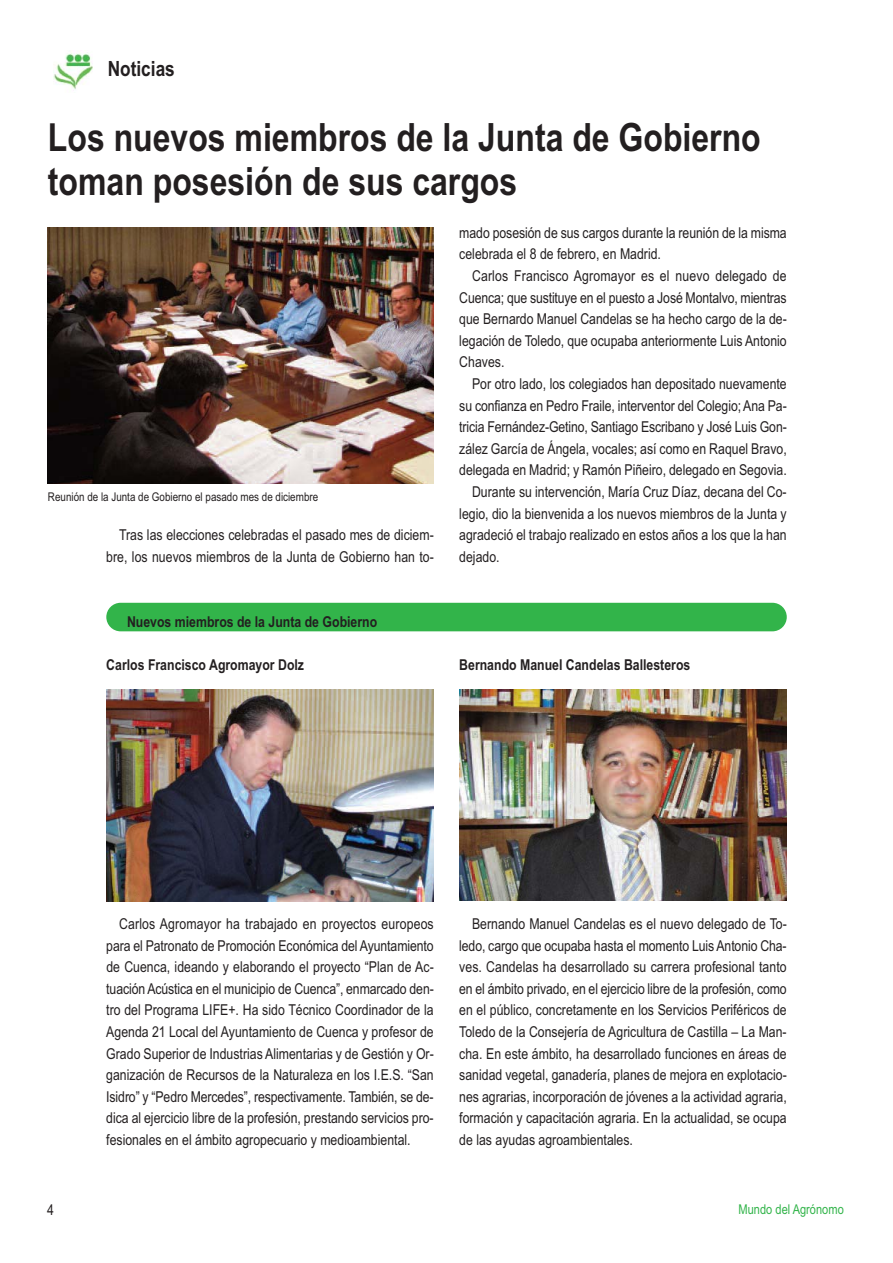
<style>
.page{position:relative;width:893px;height:1263px;background:#fff}
.page>*{position:absolute;margin:0;border:0;box-sizing:border-box;transform-origin:0 0}
.t1{font:700 39px/43.2px "Arial Narrow";color:#231f20}
.t2{font:700 21px "Arial Narrow";color:#231f20}
.t3{font:15px/21.6px "Arial Narrow";color:#231f20;text-align:justify}
.t4{font:700 15px "Arial Narrow";color:#231f20}
.t5{font:13.5px "Arial Narrow";color:#32b44a}
.t6{font:12px "Arial Narrow";color:#231f20}
</style>
<div class="page">
<div style="left:106px;top:603px;width:681px;height:28px;background:#32b44a;border-radius:14px"></div>
<img style="left:54px;top:50px;width:38px;height:40px">
<img style="left:48px;top:228px;width:386px;height:256px">
<img style="left:459px;top:689px;width:328px;height:212px">
<img style="left:106px;top:689px;width:328px;height:213px">
<h2 class="t2" style="left:108px;top:61px;width:68px">Noticias</h2>
<h1 class="t1" style="left:48px;top:120px;width:714px">Los nuevos miembros de la Junta de Gobierno toman posesión de sus cargos</h1>
<p class="t6" style="left:48px;top:493px;width:272px">Reunión de la Junta de Gobierno el pasado mes de diciembre</p>
<p class="t3" style="left:106px;top:526px;width:329px;text-align:right">Tras las elecciones celebradas el pasado mes de diciem&shy;bre, los nuevos miembros de la Junta de Gobierno han to-</p>
<p class="t4" style="left:127px;top:616px;width:252px">Nuevos miembros de la Junta de Gobierno</p>
<p class="t3" style="left:459px;top:223px;width:329px">mado posesión de sus cargos durante la reunión de la misma celebrada el 8 de febrero, en Madrid.</p>
<p class="t3" style="left:459px;top:266px;width:329px;text-indent:13px">Carlos Francisco Agromayor es el nuevo delegado de Cuenca; que sustituye en el puesto a José Montalvo, mientras que Bernardo Manuel Candelas se ha hecho cargo de la de&shy;legación de Toledo, que ocupaba anteriormente Luis Antonio Chaves.</p>
<p class="t3" style="left:472px;top:374px;width:316px">Por otro lado, los colegiados han depositado nuevamente</p>
<p class="t3" style="left:459px;top:396px;width:329px">su confianza en Pedro Fraile, interventor del Colegio; Ana Pa-</p>
<p class="t3" style="left:459px;top:418px;width:329px">tricia Fernández-Getino, Santiago Escribano y José Luis Gon-</p>
<p class="t3" style="left:459px;top:439px;width:329px">zález García de Ángela, vocales; así como en Raquel Bravo,</p>
<p class="t3" style="left:459px;top:461px;width:329px">delegada en Madrid; y Ramón Piñeiro, delegado en Segovia.</p>
<p class="t3" style="left:472px;top:482px;width:316px">Durante su intervención, María Cruz Díaz, decana del Co-</p>
<p class="t3" style="left:459px;top:504px;width:329px">legio, dio la bienvenida a los nuevos miembros de la Junta y</p>
<p class="t3" style="left:459px;top:526px;width:329px">agradeció el trabajo realizado en estos años a los que la han</p>
<p class="t3" style="left:459px;top:547px;width:42px">dejado.</p>
<p class="t4" style="left:106px;top:659px;width:199px">Carlos Francisco Agromayor Dolz</p>
<p class="t4" style="left:459px;top:659px;width:233px">Bernando Manuel Candelas Ballesteros</p>
<p class="t3" style="left:106px;top:914px;width:329px;text-indent:13px">Carlos Agromayor ha trabajado en proyectos europeos para el Patronato de Promoción Económica del Ayuntamiento de Cuenca, ideando y elaborando el proyecto “Plan de Ac&shy;tuación Acústica en el municipio de Cuenca”, enmarcado den&shy;tro del Programa LIFE+. Ha sido Técnico Coordinador de la Agenda 21 Local del Ayuntamiento de Cuenca y profesor de Grado Superior de Industrias Alimentarias y de Gestión y Or&shy;ganización de Recursos de la Naturaleza en los I.E.S. “San Isidro” y “Pedro Mercedes”, respectivamente. También, se de&shy;dica al ejercicio libre de la profesión, prestando servicios pro&shy;fesionales en el ámbito agropecuario y medioambiental.</p>
<p class="t3" style="left:459px;top:914px;width:329px;text-indent:13px">Bernando Manuel Candelas es el nuevo delegado de To&shy;ledo, cargo que ocupaba hasta el momento Luis Antonio Cha&shy;ves. Candelas ha desarrollado su carrera profesional tanto en el ámbito privado, en el ejercicio libre de la profesión, como en el público, concretamente en los Servicios Periféricos de Toledo de la Consejería de Agricultura de Castilla – La Man&shy;cha. En este ámbito, ha desarrollado funciones en áreas de sanidad vegetal, ganadería, planes de mejora en explotacio&shy;nes agrarias, incorporación de jóvenes a la actividad agraria, formación y capacitación agraria. En la actualidad, se ocupa de las ayudas agroambientales.</p>
<p class="t3" style="left:47px;top:1201px;width:8px">4</p>
<p class="t5" style="left:738px;top:1204px;width:107px">Mundo del Agrónomo</p>
</div>
